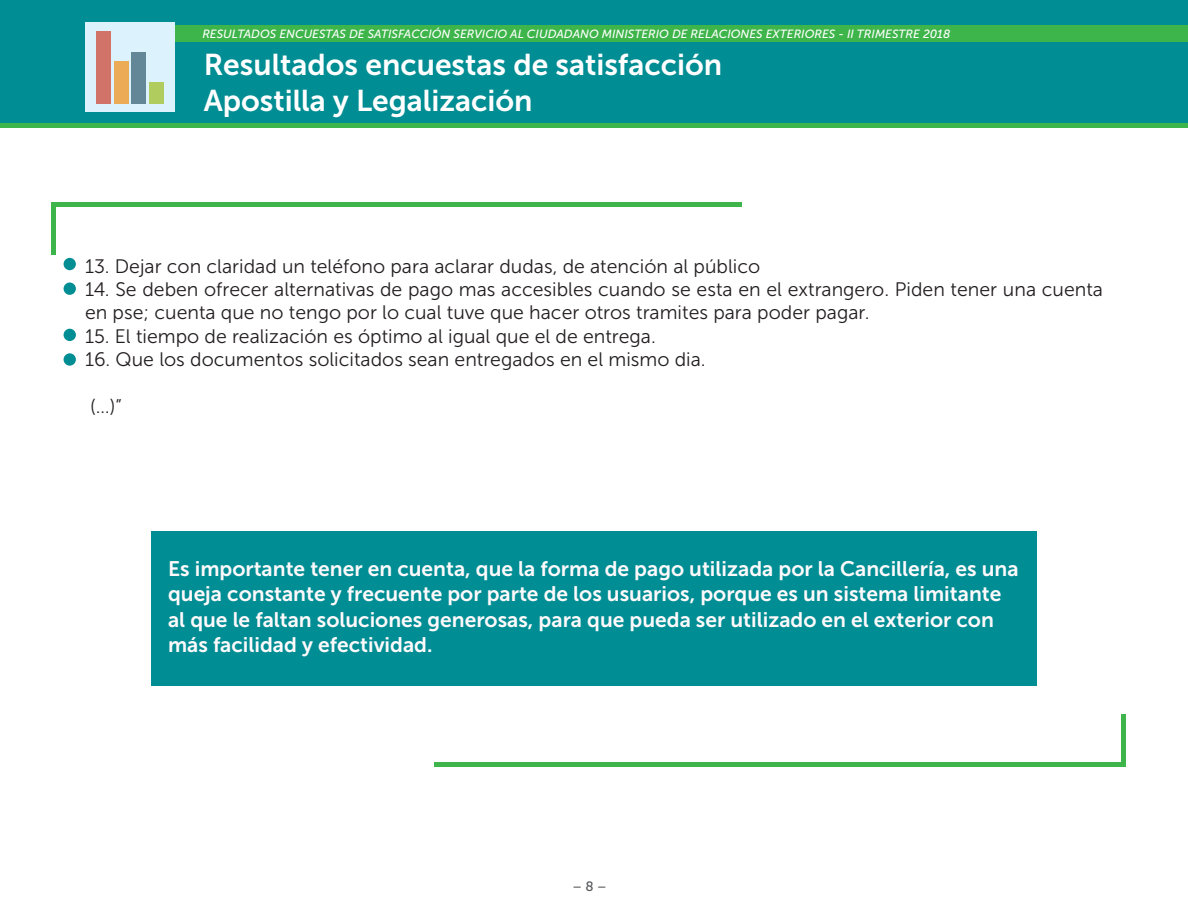
<style>
.page{position:relative;width:1188px;height:918px;background:#fff}
.page>*{position:absolute;margin:0;border:0;box-sizing:border-box;transform-origin:0 0}
.t1{font:30px "Museo Sans 700";color:#fff}
.t2{font:21px/25.2px "Museo Sans 700";color:#fefafc}
.t3{font:19.5px/23.4px "Museo Sans 300";color:#231f20}
.t4{font:13.5px "Museo Sans 500";color:#57585a}
.t5{font:italic 11.85px "Museo Sans 500";color:#fff}
</style>
<div class="page">
<div style="left:0;top:0;width:1188px;height:123px;background:#008d93"></div>
<div style="left:93px;top:25px;width:1095px;height:16px;background:#3db54a"></div>
<div style="left:0;top:123px;width:1188px;height:5px;background:#3db54a"></div>
<div style="left:85px;top:22px;width:90px;height:89px;background:#dcf2fc"></div>
<div style="left:96px;top:32px;width:15px;height:72px;background:#d17369"></div>
<div style="left:114px;top:61px;width:15px;height:43px;background:#ebab57"></div>
<div style="left:131px;top:52px;width:15px;height:52px;background:#638796"></div>
<div style="left:149px;top:83px;width:15px;height:21px;background:#b0cc5e"></div>
<div style="left:64px;top:258px;width:12px;height:12px;background:#008d93;border-radius:50%"></div>
<div style="left:64px;top:329px;width:12px;height:12px;background:#008d93;border-radius:50%"></div>
<div style="left:64px;top:283px;width:12px;height:12px;background:#008d93;border-radius:50%"></div>
<div style="left:64px;top:353px;width:12px;height:13px;background:#008d93;border-radius:50%"></div>
<hr style="left:53px;top:203px;width:689px;height:4px;background:#3db54a">
<div style="left:435px;top:762px;width:688px;height:5px;background:#3db54a"></div>
<hr style="left:51px;top:203px;width:4px;height:52px;background:#3db54a">
<div style="left:1121px;top:714px;width:5px;height:53px;background:#3db54a"></div>
<div style="left:151px;top:531px;width:886px;height:155px;background:#008d93"></div>
<p class="t5" style="left:202px;top:27px;width:749px">RESULTADOS ENCUESTAS DE SATISFACCIÓN SERVICIO AL CIUDADANO MINISTERIO DE RELACIONES EXTERIORES - II TRIMESTRE 2018</p>
<p class="t1" style="left:204px;top:48px;width:520px">Resultados encuestas de satisfacción</p>
<p class="t1" style="left:204px;top:84px;width:331px">Apostilla y Legalización</p>
<p class="t3" style="left:85px;top:254px;width:677px">13. Dejar con claridad un teléfono para aclarar dudas, de atención al público</p>
<p class="t3" style="left:85px;top:278px;width:1020px">14. Se deben ofrecer alternativas de pago mas accesibles cuando se esta en el extrangero. Piden tener una cuenta en pse; cuenta que no tengo por lo cual tuve que hacer otros tramites para poder pagar.</p>
<p class="t3" style="left:85px;top:324px;width:572px">15. El tiempo de realización es óptimo al igual que el de entrega.</p>
<p class="t3" style="left:85px;top:348px;width:622px">16. Que los documentos solicitados sean entregados en el mismo dia.</p>
<p class="t3" style="left:90px;top:395px;width:33px">(…)”</p>
<p class="t2" style="left:168px;top:556px;width:852px">Es importante tener en cuenta, que la forma de pago utilizada por la Cancillería, es una queja constante y frecuente por parte de los usuarios, porque es un sistema limitante al que le faltan soluciones generosas, para que pueda ser utilizado en el exterior con más facilidad y efectividad.</p>
<p class="t4" style="left:572px;top:879px;width:36px">– 8 –</p>
</div>
